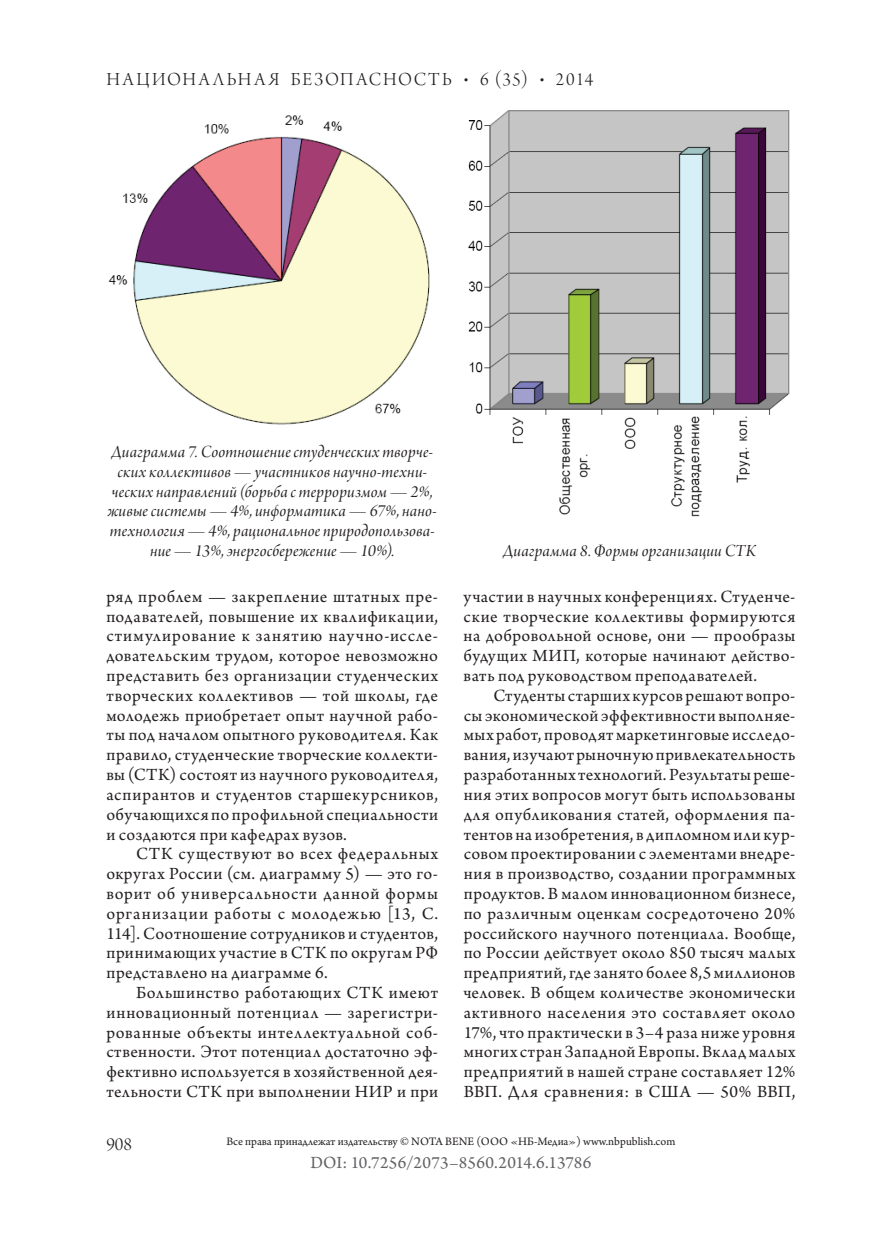
<style>
.page{position:relative;width:872px;height:1234px;background:#fff}
.page>*{position:absolute;margin:0;border:0;box-sizing:border-box;transform-origin:0 0}
.t1{font:19.5px "Arno Pro Light Display";letter-spacing:.09em;color:#231f20}
.t2{font:18px/19.8px "Arno Pro";letter-spacing:.025em;color:#231f20;text-align:justify}
.t3{font:18px/19.8px "Arno Pro Italic Display";letter-spacing:.01em;color:#231f20;text-align:center}
.t4{font:18px "Arno Pro";letter-spacing:.005em;color:#636366}
.t5{font:12px "Arno Pro";color:#231f20}
</style>
<div class="page">
<img style="left:108px;top:115px;width:322px;height:310px">
<img style="left:468px;top:110px;width:322px;height:407px">
<p class="t1" style="left:106px;top:69px;width:488px">Национальная безопасность • 6 (35) • 2014</p>
<p class="t3" style="left:108px;top:442px;width:330px">Диаграмма 7. Соотношение студенческих творче&shy;ских коллективов — участников научно-техни&shy;ческих направлений (борьба с терроризмом — 2%, живые системы — 4%, информатика — 67%, нано&shy;технология — 4%, рациональное природопользова&shy;ние — 13%, энергосбережение — 10%).</p>
<p class="t2" style="left:106px;top:587px;width:333px">ряд проблем — закрепление штатных пре&shy;подавателей, повышение их квалификации, стимулирование к занятию научно-иссле&shy;довательским трудом, которое невозможно представить без организации студенческих творческих коллективов — той школы, где молодежь приобретает опыт научной рабо&shy;ты под началом опытного руководителя. Как правило, студенческие творческие коллекти&shy;вы (СТК) состоят из научного руководителя, аспирантов и студентов старшекурсников, обучающихся по профильной специальности и создаются при кафедрах вузов.</p>
<p class="t2" style="left:106px;top:844px;width:333px;text-indent:30px">СТК существуют во всех федеральных округах России (см. диаграмму 5) — это го&shy;ворит об универсальности данной формы организации работы с молодежью [13, С.<br>114]. Соотношение сотрудников и студентов, принимающих участие в СТК по округам РФ представлено на диаграмме 6.</p>
<p class="t2" style="left:106px;top:983px;width:333px;text-indent:30px">Большинство работающих СТК имеют инновационный потенциал — зарегистри&shy;рованные объекты интеллектуальной соб&shy;ственности. Этот потенциал достаточно эф&shy;фективно используется в хозяйственной дея&shy;тельности СТК при выполнении НИР и при</p>
<p class="t3" style="left:503px;top:541px;width:254px">Диаграмма 8. Формы организации СТК</p>
<p class="t2" style="left:463px;top:587px;width:333px">участии в научных конференциях. Студенче&shy;ские творческие коллективы формируются на добровольной основе, они — прообразы будущих МИП, которые начинают действо&shy;вать под руководством преподавателей.</p>
<p class="t2" style="left:463px;top:686px;width:333px;text-indent:30px">Студенты старших курсов решают вопро&shy;сы экономической эффективности выполняе&shy;мых работ, проводят маркетинговые исследо&shy;вания, изучают рыночную привлекательность разработанных технологий. Результаты реше&shy;ния этих вопросов могут быть использованы для опубликования статей, oформлeния па&shy;тентов на изобретения, в дипломном или кур&shy;совом проектировании с элементами внедре&shy;ния в производство, создании программных продуктов. В малом инновационном бизнесе, по различным оценкам сосредоточено 20% российского научного потенциала. Вообще, по России действует около 850 тысяч малых предприятий, где занято более 8,5 миллионов человек. В общем количестве экономически активного населения это составляет около 17%, что практически в 3–4 раза ниже уровня многих стран Западной Европы. Вклад малых предприятий в нашей стране составляет 12% ВВП. Для сравнения: в США — 50% ВВП,</p>
<p class="t1" style="left:106px;top:1133px;width:27px">908</p>
<p class="t5" style="left:226px;top:1134px;width:450px">Все права принадлежат издательству © NOTA BENE (ООО «НБ-Медиа») www.nbpublish.com</p>
<p class="t4" style="left:310px;top:1152px;width:282px">DOI: 10.7256/2073–8560.2014.6.13786</p>
</div>
